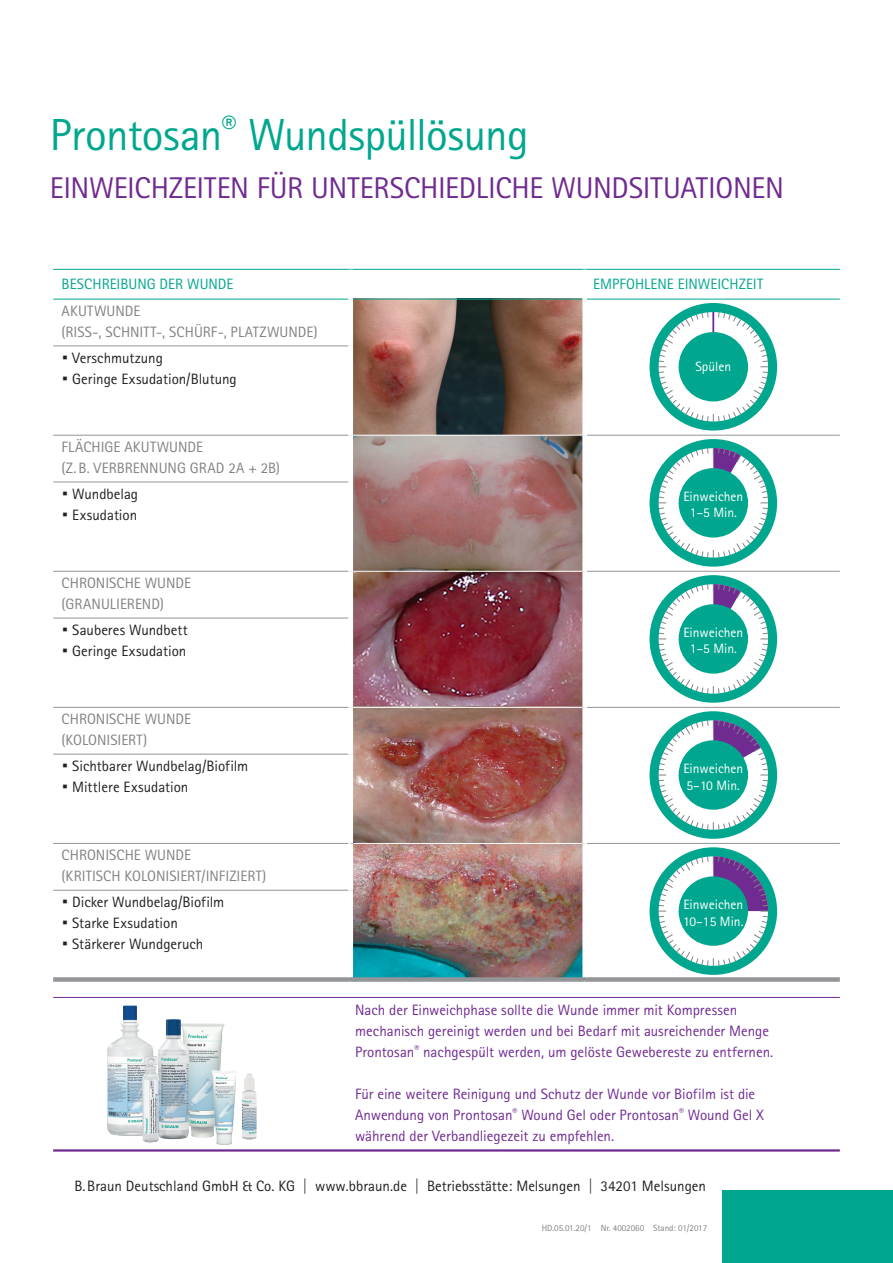
<style>
.page{position:relative;width:893px;height:1263px;background:#fff}
.page>*{position:absolute;margin:0;border:0;box-sizing:border-box;transform-origin:0 0}
.Headline_GK{font:45px "Rotis Sans Serif Pro";letter-spacing:-.015em;color:#00a78e}
.Subline_Versal{font:30px "Rotis Sans Serif Pro";letter-spacing:-.01em;color:#702b91}
.Bodytext__Box{font:15px/21px "Rotis Sans Serif Pro";color:#702b91}
._12_Source_informati{font:15px "Rotis Sans Serif Pro";color:#231f20}
.Bodytext__Box-2{font:15px/21px "Rotis Sans Serif Pro";color:#808285}
.Bodytext__Box-3{font:15px "Rotis Sans Serif Pro";color:#00a78e}
.t1{font:13.5px/16.2px "Rotis Sans Serif Pro";color:#fff}
._12_Source_informati-2{font:9px "Rotis Sans Serif Pro";color:#808285}
.s1{font-weight:800;font-size:30px}
</style>
<div class="page">
<img style="left:353px;top:300px;width:229px;height:677px">
<div style="left:722px;top:1191px;width:171px;height:72px;background:#00a78e"></div>
<hr style="left:53px;top:345px;width:296px;height:1px;background:#939598">
<hr style="left:53px;top:435px;width:296px;height:1px;background:#939598">
<hr style="left:587px;top:435px;width:253px;height:1px;background:#939598">
<hr style="left:53px;top:482px;width:296px;height:1px;background:#939598">
<hr style="left:53px;top:571px;width:296px;height:1px;background:#939598">
<hr style="left:587px;top:571px;width:253px;height:1px;background:#939598">
<hr style="left:53px;top:618px;width:296px;height:1px;background:#939598">
<hr style="left:53px;top:707px;width:296px;height:1px;background:#939598">
<hr style="left:587px;top:707px;width:253px;height:1px;background:#939598">
<hr style="left:53px;top:754px;width:296px;height:1px;background:#939598">
<hr style="left:53px;top:843px;width:296px;height:1px;background:#939598">
<hr style="left:587px;top:843px;width:253px;height:1px;background:#939598">
<hr style="left:53px;top:890px;width:296px;height:1px;background:#939598">
<div style="left:585px;top:977px;width:255px;height:5px;background:#939598"></div>
<hr style="left:53px;top:269px;width:298px;height:1px;background:#00a78e">
<hr style="left:351px;top:269px;width:234px;height:1px;background:#00a78e">
<hr style="left:585px;top:269px;width:255px;height:1px;background:#00a78e">
<hr style="left:53px;top:299px;width:296px;height:1px;background:#00a78e">
<hr style="left:353px;top:299px;width:229px;height:1px;background:#00a78e">
<hr style="left:587px;top:299px;width:253px;height:1px;background:#00a78e">
<hr style="left:353px;top:435px;width:229px;height:1px;background:#fff">
<hr style="left:353px;top:571px;width:229px;height:1px;background:#fff">
<hr style="left:353px;top:707px;width:229px;height:1px;background:#fff">
<hr style="left:353px;top:843px;width:229px;height:1px;background:#fff">
<div style="left:351px;top:977px;width:234px;height:5px;background:#939598"></div>
<div style="left:53px;top:977px;width:298px;height:5px;background:#939598"></div>
<hr style="left:53px;top:997px;width:787px;height:1px;background:#702b91">
<hr style="left:53px;top:1149px;width:787px;height:2px;background:#702b91">
<img style="left:107px;top:1005px;width:145px;height:140px">
<img style="left:242px;top:1073px;width:15px;height:66px">
<svg style="left:649px;top:711px;width:128px;height:128px"></svg>
<div style="left:679px;top:740px;width:69px;height:70px;background:#00a78e;border-radius:50%"></div>
<svg style="left:649px;top:847px;width:128px;height:128px"></svg>
<div style="left:679px;top:876px;width:69px;height:70px;background:#00a78e;border-radius:50%"></div>
<svg style="left:649px;top:439px;width:128px;height:128px"></svg>
<div style="left:679px;top:468px;width:69px;height:69px;background:#00a78e;border-radius:50%"></div>
<svg style="left:649px;top:575px;width:128px;height:128px"></svg>
<div style="left:679px;top:604px;width:69px;height:70px;background:#00a78e;border-radius:50%"></div>
<svg style="left:649px;top:303px;width:128px;height:128px"></svg>
<hr style="left:712px;top:312px;width:2px;height:55px;background:#702b91">
<div style="left:679px;top:332px;width:69px;height:69px;background:#00a78e;border-radius:50%"></div>
<p class="Headline_GK" style="left:50px;top:108px;width:480px">Prontosan<sup>®</sup> Wundspüllösung</p>
<p class="Subline_Versal" style="left:50px;top:170px;width:735px">EINWEICHZEITEN FÜR UNTERSCHIEDLICHE WUNDSITUATIONEN</p>
<p class="Bodytext__Box-3" style="left:62px;top:275px;width:173px">BESCHREIBUNG DER WUNDE</p>
<p class="Bodytext__Box-3" style="left:593px;top:275px;width:171px">EMPFOHLENE EINWEICHZEIT</p>
<p class="Bodytext__Box-2" style="left:62px;top:300px;width:258px">AKUTWUNDE<br>(RISS-, SCHNITT-, SCHÜRF-, PLATZWUNDE)</p>
<p class="_12_Source_informati" style="left:62px;top:349px;width:103px"><span class="s1">·</span> Verschmutzung</p>
<p class="_12_Source_informati" style="left:62px;top:370px;width:177px"><span class="s1">·</span> Geringe Exsudation/Blutung</p>
<p class="t1" style="left:695px;top:358px;width:37px">Spülen</p>
<p class="Bodytext__Box-2" style="left:62px;top:436px;width:220px">FLÄCHIGE AKUTWUNDE<br>(Z.B. VERBRENNUNG GRAD 2A + 2B)</p>
<p class="_12_Source_informati" style="left:62px;top:485px;width:78px"><span class="s1">·</span> Wundbelag</p>
<p class="_12_Source_informati" style="left:62px;top:506px;width:77px"><span class="s1">·</span> Exsudation</p>
<p class="Bodytext__Box-2" style="left:62px;top:572px;width:131px">CHRONISCHE WUNDE (GRANULIEREND)</p>
<p class="_12_Source_informati" style="left:62px;top:621px;width:128px"><span class="s1">·</span> Sauberes Wundbett</p>
<p class="_12_Source_informati" style="left:62px;top:642px;width:126px"><span class="s1">·</span> Geringe Exsudation</p>
<p class="Bodytext__Box-2" style="left:62px;top:709px;width:131px">CHRONISCHE WUNDE (KOLONISIERT)</p>
<p class="_12_Source_informati" style="left:62px;top:757px;width:188px"><span class="s1">·</span> Sichtbarer Wundbelag/Biofilm</p>
<p class="_12_Source_informati" style="left:62px;top:778px;width:128px"><span class="s1">·</span> Mittlere Exsudation</p>
<p class="Bodytext__Box-2" style="left:62px;top:845px;width:206px">CHRONISCHE WUNDE<br>(KRITISCH KOLONISIERT/INFIZIERT)</p>
<p class="_12_Source_informati" style="left:62px;top:893px;width:164px"><span class="s1">·</span> Dicker Wundbelag/Biofilm</p>
<p class="_12_Source_informati" style="left:62px;top:914px;width:118px"><span class="s1">·</span> Starke Exsudation</p>
<p class="_12_Source_informati" style="left:62px;top:935px;width:143px"><span class="s1">·</span> Stärkerer Wundgeruch</p>
<p class="t1" style="left:683px;top:489px;width:61px;text-align:center">Einweichen<br>1–5 Min.</p>
<p class="t1" style="left:683px;top:625px;width:61px;text-align:center">Einweichen<br>1–5 Min.</p>
<p class="t1" style="left:683px;top:761px;width:61px">Einweichen<br>5–10 Min.</p>
<p class="t1" style="left:683px;top:897px;width:62px">Einweichen<br>10–15 Min.</p>
<p class="Bodytext__Box" style="left:355px;top:999px;width:420px">Nach der Einweichphase sollte die Wunde immer mit Kompressen mechanisch gereinigt werden und bei Bedarf mit ausreichender Menge<br>Prontosan<sup>®</sup> nachgespült werden, um gelöste Gewebereste zu entfernen.</p>
<p class="Bodytext__Box" style="left:355px;top:1083px;width:410px">Für eine weitere Reinigung und Schutz der Wunde vor Biofilm ist die<br>Anwendung von Prontosan<sup>®</sup> Wound Gel oder Prontosan<sup>®</sup> Wound Gel X während der Verbandliegezeit zu empfehlen.</p>
<p class="_12_Source_informati" style="left:75px;top:1177px;width:633px">B.Braun Deutschland GmbH &amp; Co. KG | www.bbraun.de | Betriebsstätte: Melsungen | 34201 Melsungen</p>
<p class="_12_Source_informati-2" style="left:542px;top:1222px;width:167px">HD.05.01.20/1 Nr. 4002060 Stand: 01/2017</p>
</div>
